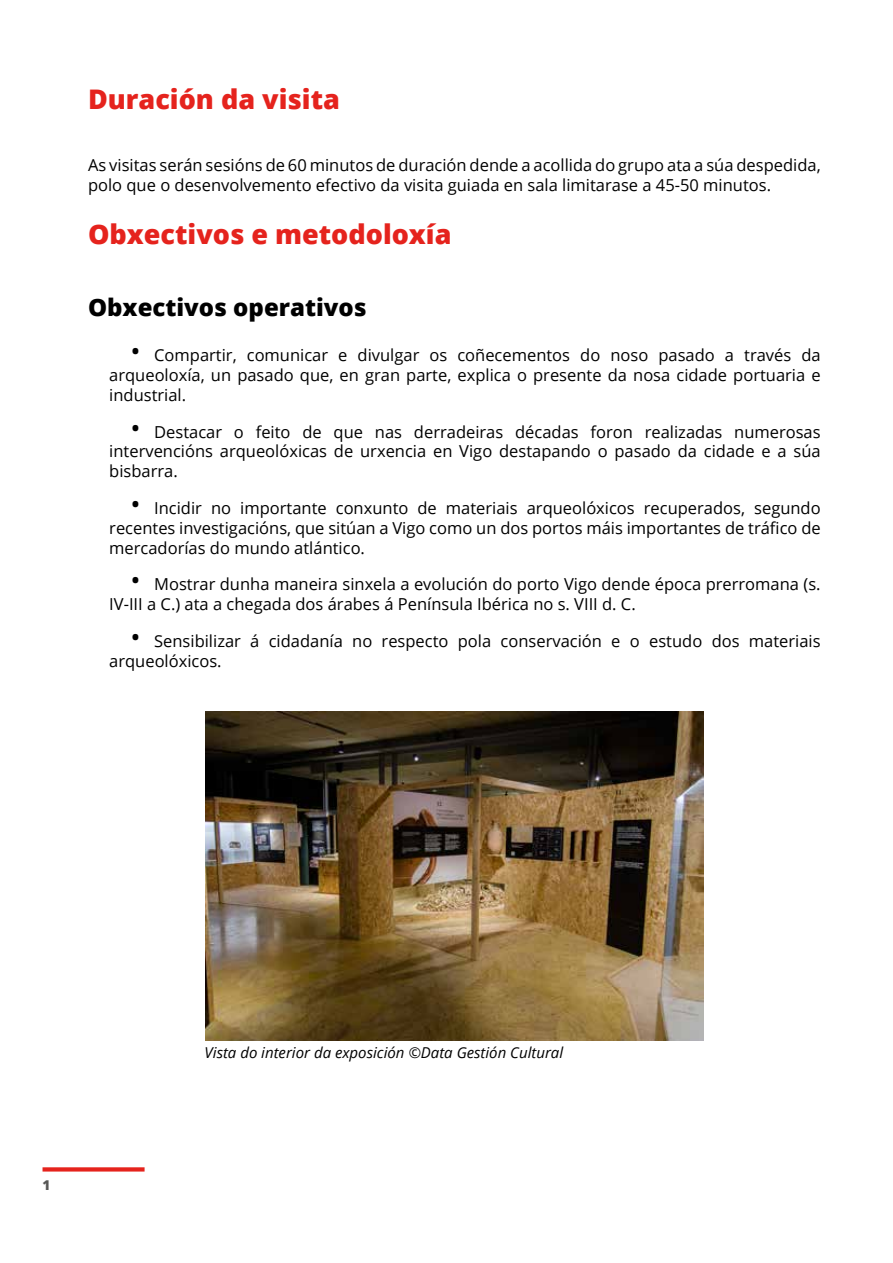
<style>
.page{position:relative;width:893px;height:1263px;background:#fff}
.page>*{position:absolute;margin:0;border:0;box-sizing:border-box;transform-origin:0 0}
.t1{font:800 27px "Open Sans";color:#e5231d}
.t2{font:800 24px "Open Sans";color:#000}
.t3{font:16.5px/19.8px "Open Sans";color:#000}
.t4{font:italic 15px "Open Sans";color:#000}
.t5{font:800 13.5px "Open Sans";color:#575756}
.s1{font-size:27px}
</style>
<div class="page">
<svg style="left:43px;top:1167px;width:102px;height:4px"></svg>
<img style="left:205px;top:711px;width:498px;height:330px">
<h1 class="t1" style="left:88px;top:78px;width:253px">Duración da visita</h1>
<p class="t3" style="left:88px;top:155px;width:734px">As visitas serán sesións de 60 minutos de duración dende a acollida do grupo ata a súa despedida, polo que o desenvolvemento efectivo da visita guiada en sala limitarase a 45-50 minutos.</p>
<h1 class="t1" style="left:88px;top:214px;width:365px">Obxectivos e metodoloxía</h1>
<h2 class="t2" style="left:88px;top:289px;width:280px">Obxectivos operativos</h2>
<p class="t3" style="left:109px;top:345px;width:713px;text-align:justify;text-indent:21px"><span class="s1">•</span> Compartir, comunicar e divulgar os coñecementos do noso pasado a través da arqueoloxía, un pasado que, en gran parte, explica o presente da nosa cidade portuaria e industrial.</p>
<p class="t3" style="left:109px;top:421px;width:713px;text-align:justify;text-indent:21px"><span class="s1">•</span> Destacar o feito de que nas derradeiras décadas foron realizadas numerosas intervencións arqueolóxicas de urxencia en Vigo destapando o pasado da cidade e a súa bisbarra.</p>
<p class="t3" style="left:109px;top:498px;width:713px;text-align:justify;text-indent:21px"><span class="s1">•</span> Incidir no importante conxunto de materiais arqueolóxicos recuperados, segundo recentes investigacións, que sitúan a Vigo como un dos portos máis importantes de tráfico de mercadorías do mundo atlántico.</p>
<p class="t3" style="left:109px;top:574px;width:713px;text-indent:21px"><span class="s1">•</span> Mostrar dunha maneira sinxela a evolución do porto Vigo dende época prerromana (s.<br>IV-III a C.) ata a chegada dos árabes á Península Ibérica no s. VIII d. C.</p>
<p class="t3" style="left:109px;top:631px;width:713px;text-indent:21px"><span class="s1">•</span> Sensibilizar á cidadanía no respecto pola conservación e o estudo dos materiais arqueolóxicos.</p>
<p class="t5" style="left:43px;top:1175px;width:9px">1</p>
<p class="t4" style="left:205px;top:1043px;width:360px">Vista do interior da exposición ©Data Gestión Cultural</p>
</div>
